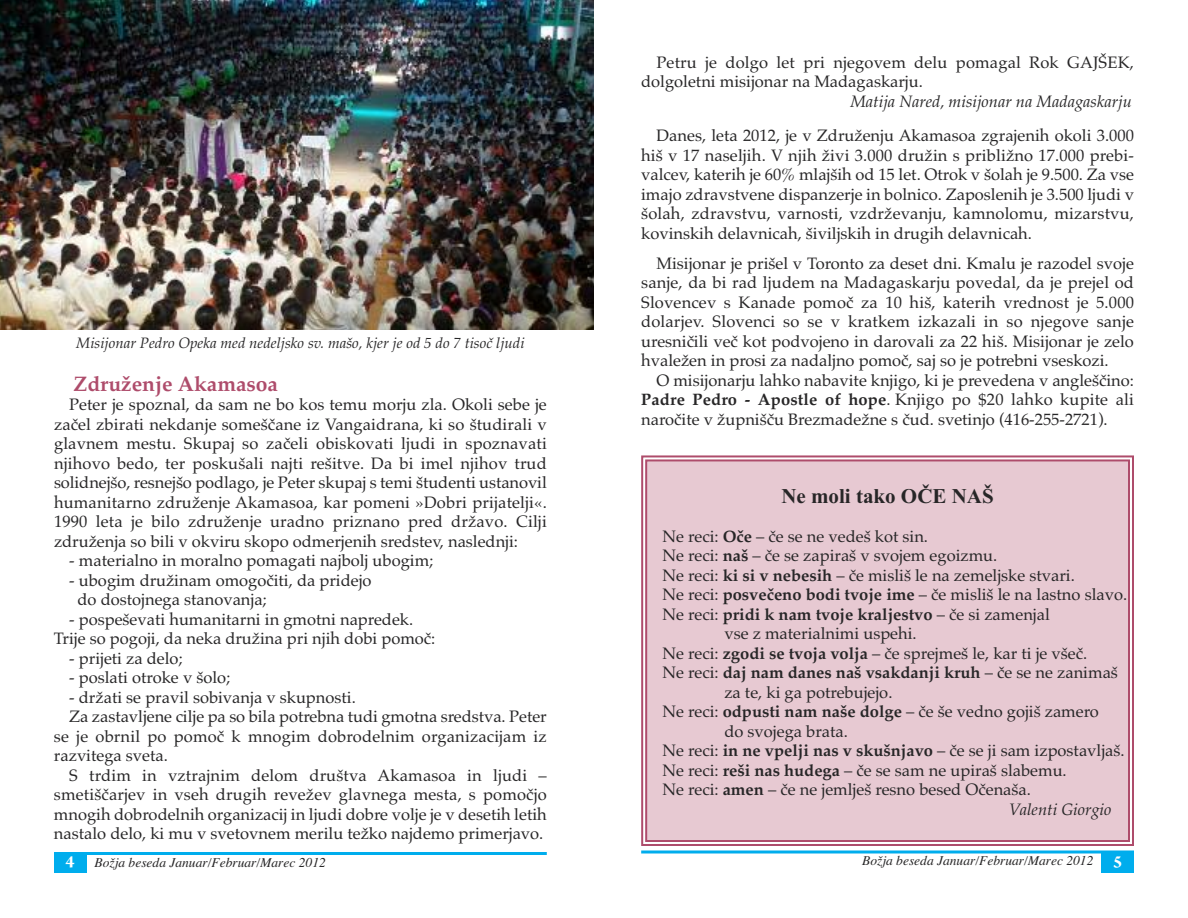
<style>
.page{position:relative;width:1188px;height:918px;background:#fff}
.page>*{position:absolute;margin:0;border:0;box-sizing:border-box;transform-origin:0 0}
.t1{font:700 21px "Palatino";color:#ae4c6b}
.t2{font:700 21px "Times New Roman";color:#272627}
.t3{font:16.5px/19.5px "Palatino";color:#272627;text-align:justify}
.t4{font:700 16.5px "Palatino";color:#272627}
.t5{font:italic 16.5px "Palatino";color:#272627}
.t6{font:italic 15px "Palatino";color:#272627}
.t7{font:italic 13.5px "Times";color:#272627}
.s1{font-weight:700}
.s2{font-weight:400}
.s3{font-family:"Arno Pro";font-weight:700;font-style:normal;font-size:18px;color:#fff}
</style>
<div class="page">
<hr style="left:54px;top:852px;width:493px;height:3px;background:#00aded">
<div style="left:54px;top:852px;width:32px;height:20px;background:#00aded"></div>
<svg style="left:641px;top:850px;width:493px;height:4px;background:#3fc1f1"></svg>
<div style="left:1102px;top:852px;width:32px;height:20px;background:#00aded"></div>
<div style="left:647px;top:461px;width:481px;height:379px;background:#e7c9d2"></div>
<div style="left:641px;top:455px;width:493px;height:391px;border:2px solid #ae4c6b"></div>
<div style="left:645px;top:459px;width:485px;height:383px;border:2px solid #ae4c6b"></div>
<img style="left:0;top:0;width:594px;height:330px">
<p class="t6" style="left:76px;top:334px;width:450px">Misijonar Pedro Opeka med nedeljsko sv. mašo, kjer je od 5 do 7 tisoč ljudi</p>
<p class="t1" style="left:73px;top:371px;width:206px">Združenje Akamasoa</p>
<p class="t3" style="left:54px;top:395px;width:494px;text-indent:15px">Peter je spoznal, da sam ne bo kos temu morju zla. Okoli sebe je začel zbirati nekdanje someščane iz Vangaidrana, ki so študirali v glavnem mestu. Skupaj so začeli obiskovati ljudi in spoznavati njihovo bedo, ter poskušali najti rešitve. Da bi imel njihov trud solidnejšo, resnejšo podlago, je Peter skupaj s temi študenti ustanovil humanitarno združenje Akamasoa, kar pomeni »Dobri prijatelji«.<br>1990 leta je bilo združenje uradno priznano pred državo. Cilji združenja so bili v okviru skopo odmerjenih sredstev, naslednji:</p>
<p class="t3" style="left:69px;top:551px;width:366px">- materialno in moralno pomagati najbolj ubogim;</p>
<p class="t3" style="left:78px;top:570px;width:296px;text-indent:-8px">- ubogim družinam omogočiti, da pridejo do dostojnega stanovanja;</p>
<p class="t3" style="left:54px;top:609px;width:383px;text-align:center">- pospeševati humanitarni in gmotni napredek.<br>Trije so pogoji, da neka družina pri njih dobi pomoč:</p>
<p class="t3" style="left:69px;top:648px;width:115px">- prijeti za delo;</p>
<p class="t3" style="left:69px;top:668px;width:163px">- poslati otroke v šolo;</p>
<p class="t3" style="left:69px;top:687px;width:288px">- držati se pravil sobivanja v skupnosti.</p>
<p class="t3" style="left:69px;top:707px;width:479px">Za zastavljene cilje pa so bila potrebna tudi gmotna sredstva. Peter</p>
<p class="t3" style="left:54px;top:726px;width:494px">se je obrnil po pomoč k mnogim dobrodelnim organizacijam iz</p>
<p class="t3" style="left:54px;top:746px;width:115px">razvitega sveta.</p>
<p class="t3" style="left:69px;top:765px;width:479px">S trdim in vztrajnim delom društva Akamasoa in ljudi –</p>
<p class="t3" style="left:54px;top:785px;width:494px">smetiščarjev in vseh drugih revežev glavnega mesta, s pomočjo</p>
<p class="t3" style="left:54px;top:804px;width:494px">mnogih dobrodelnih organizacij in ljudi dobre volje je v desetih letih</p>
<p class="t3" style="left:54px;top:824px;width:491px">nastalo delo, ki mu v svetovnem merilu težko najdemo primerjavo.</p>
<p class="t3" style="left:641px;top:52px;width:494px;text-indent:15px">Petru je dolgo let pri njegovem delu pomagal Rok GAJŠEK, dolgoletni misijonar na Madagaskarju.</p>
<p class="t5" style="left:850px;top:91px;width:283px">Matija Nared, misijonar na Madagaskarju</p>
<p class="t3" style="left:641px;top:126px;width:494px;text-indent:15px">Danes, leta 2012, je v Združenju Akamasoa zgrajenih okoli 3.000 hiš v 17 naseljih. V njih živi 3.000 družin s približno 17.000 prebi&shy;valcev, katerih je 60% mlajših od 15 let. Otrok v šolah je 9.500. Za vse imajo zdravstvene dispanzerje in bolnico. Zaposlenih je 3.500 ljudi v šolah, zdravstvu, varnosti, vzdrževanju, kamnolomu, mizarstvu, kovinskih delavnicah, šiviljskih in drugih delavnicah.</p>
<p class="t3" style="left:641px;top:253px;width:494px;text-indent:15px">Misijonar je prišel v Toronto za deset dni. Kmalu je razodel svoje sanje, da bi rad ljudem na Madagaskarju povedal, da je prejel od Slovencev s Kanade pomoč za 10 hiš, katerih vrednost je 5.000 dolarjev. Slovenci so se v kratkem izkazali in so njegove sanje uresničili več kot podvojeno in darovali za 22 hiš. Misijonar je zelo hvaležen in prosi za nadaljno pomoč, saj so je potrebni vseskozi.</p>
<p class="t3" style="left:641px;top:370px;width:494px;text-indent:15px">O misijonarju lahko nabavite knjigo, ki je prevedena v angleščino:<br><span class="s1">Padre Pedro - Apostle of hope</span>. Knjigo po $20 lahko kupite ali naročite v župnišču Brezmadežne s čud. svetinjo (416-255-2721).</p>
<p class="t2" style="left:781px;top:483px;width:214px">Ne moli tako OČE NAŠ</p>
<p class="t3" style="left:662px;top:526px;width:267px">Ne reci: <span class="s1">Oče</span> – če se ne vedeš kot sin.</p>
<p class="t3" style="left:662px;top:546px;width:336px">Ne reci: <span class="s1">naš</span> – če se zapiraš v svojem egoizmu.</p>
<p class="t3" style="left:662px;top:565px;width:414px">Ne reci: <span class="s1">ki si v nebesih</span> – če misliš le na zemeljske stvari.</p>
<p class="t3" style="left:662px;top:585px;width:466px">Ne reci: <span class="s1">posvečeno bodi tvoje ime</span> – če misliš le na lastno slavo.</p>
<p class="t4" style="left:662px;top:604px;width:389px"><span class="s2">Ne reci:</span> pridi k nam tvoje kraljestvo <span class="s2">– če si zamenjal</span></p>
<p class="t3" style="left:724px;top:624px;width:194px">vse z materialnimi uspehi.</p>
<p class="t3" style="left:662px;top:643px;width:426px">Ne reci: <span class="s1">zgodi se tvoja volja</span> – če sprejmeš le, kar ti je všeč.</p>
<p class="t4" style="left:662px;top:663px;width:457px"><span class="s2">Ne reci:</span> daj nam danes naš vsakdanji kruh <span class="s2">– če se ne zanimaš</span></p>
<p class="t3" style="left:724px;top:682px;width:170px">za te, ki ga potrebujejo.</p>
<p class="t3" style="left:662px;top:702px;width:438px">Ne reci: <span class="s1">odpusti nam naše dolge</span> – če še vedno gojiš zamero</p>
<p class="t3" style="left:724px;top:721px;width:125px">do svojega brata.</p>
<p class="t3" style="left:662px;top:741px;width:464px">Ne reci: <span class="s1">in ne vpelji nas v skušnjavo</span> – če se ji sam izpostavljaš.</p>
<p class="t3" style="left:662px;top:760px;width:406px">Ne reci: <span class="s1">reši nas hudega</span> – če se sam ne upiraš slabemu.</p>
<p class="t3" style="left:662px;top:780px;width:370px">Ne reci: <span class="s1">amen</span> – če ne jemlješ resno besed Očenaša.</p>
<p class="t5" style="left:1009px;top:799px;width:104px">Valenti Giorgio</p>
<p class="t7" style="left:66px;top:854px;width:262px"><span class="s3">4</span> Božja beseda Januar/Februar/Marec 2012</p>
<p class="t7" style="left:862px;top:853px;width:262px">Božja beseda Januar/Februar/Marec 2012 <span class="s3">5</span></p>
</div>
